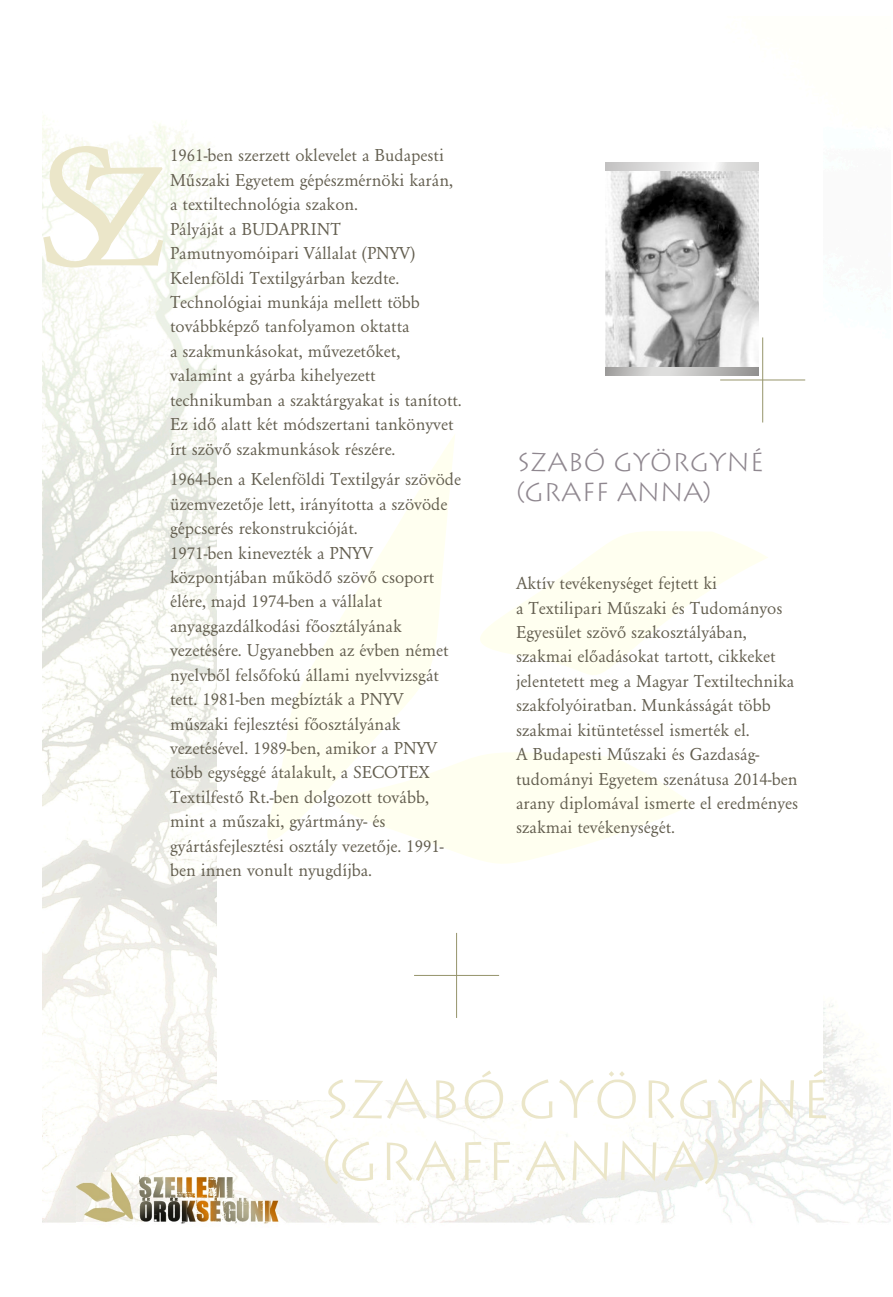
<style>
.page{position:relative;width:893px;height:1297px;background:#fff}
.page>*{position:absolute;margin:0;border:0;box-sizing:border-box;transform-origin:0 0}
.t1{font:176.85px "H Garamond Normal";color:#ebe6c9}
.t2{font:148.2px "H Garamond Normal";color:#ebe6c9}
.t3{font:300 53.55px/62.2px "H Lithograph";color:#ebe6c9}
.t4{font:300 25.8px/30px "H Lithograph";color:#8f878f}
.t5{font:18px/24.5px "H Garamond Normal";color:#635e4f}
</style>
<div class="page">
<img style="left:43px;top:116px;width:847px;height:1108px">
<div style="left:218px;top:104px;width:605px;height:995px;background:#fff"></div>
<svg style="left:480px;top:531px;width:288px;height:144px;fill:#fffff5"></svg>
<svg style="left:267px;top:435px;width:188px;height:405px"></svg>
<svg style="left:282px;top:748px;width:411px;height:116px;fill:#fffff0"></svg>
<hr style="left:456px;top:933px;width:1px;height:85px;background:#96946b">
<hr style="left:414px;top:975px;width:85px;height:1px;background:#96946b">
<hr style="left:762px;top:337px;width:1px;height:85px;background:#96946b">
<hr style="left:720px;top:380px;width:85px;height:1px;background:#96946b">
<img style="left:76px;top:1172px;width:202px;height:50px">
<svg style="left:605px;top:163px;width:153px;height:9px"></svg>
<svg style="left:605px;top:367px;width:153px;height:9px"></svg>
<img style="left:605px;top:172px;width:153px;height:195px">
<h1 class="t1" style="left:39px;top:139px;width:82px">S</h1>
<p class="t5" style="left:170px;top:145px;width:293px">1961-ben szerzett oklevelet a Budapesti Műszaki Egyetem gépészmérnöki karán, a textiltechnológia szakon.<br>Pályáját a BUDAPRINT Pamutnyomóipari Vállalat (PNYV)<br>Kelenföldi Textilgyárban kezdte.<br>Technológiai munkája mellett több továbbképző tanfolyamon oktatta<br>a szakmunkásokat, művezetőket, valamint a gyárba kihelyezett technikumban a szaktárgyakat is tanított.<br>Ez idő alatt két módszertani tankönyvet írt szövő szakmunkások részére.</p>
<p class="t5" style="left:170px;top:469px;width:292px">1964-ben a Kelenföldi Textilgyár szövöde üzemvezetője lett, irányította a szövöde gépcserés rekonstrukcióját.<br>1971-ben kinevezték a PNYV központjában működő szövő csoport</p>
<h2 class="t2" style="left:79px;top:160px;width:90px">Z</h2>
<h3 class="t4" style="left:517px;top:447px;width:249px">SZABÓ GYÖRGYNÉ (GRAFF ANNA)</h3>
<p class="t5" style="left:516px;top:572px;width:203px">Aktív tevékenységet fejtett ki</p>
<p class="t5" style="left:170px;top:591px;width:214px">élére, majd 1974-ben a vállalat</p>
<p class="t5" style="left:516px;top:597px;width:268px">a Textilipari Műszaki és Tudományos</p>
<p class="t5" style="left:170px;top:615px;width:233px">anyaggazdálkodási főosztályának</p>
<p class="t5" style="left:516px;top:621px;width:232px">Egyesület szövő szakosztályában,</p>
<p class="t5" style="left:170px;top:640px;width:280px">vezetésére. Ugyanebben az évben német</p>
<p class="t5" style="left:516px;top:646px;width:261px">szakmai előadásokat tartott, cikkeket</p>
<p class="t5" style="left:170px;top:664px;width:270px">nyelvből felsőfokú állami nyelvvizsgát</p>
<p class="t5" style="left:516px;top:670px;width:280px">jelentetett meg a Magyar Textiltechnika</p>
<p class="t5" style="left:170px;top:688px;width:235px">tett. 1981-ben megbízták a PNYV</p>
<p class="t5" style="left:516px;top:695px;width:256px">szakfolyóiratban. Munkásságát több</p>
<p class="t5" style="left:170px;top:713px;width:232px">műszaki fejlesztési főosztályának</p>
<p class="t5" style="left:516px;top:719px;width:235px">szakmai kitüntetéssel ismerték el.</p>
<p class="t5" style="left:170px;top:737px;width:268px">vezetésével. 1989-ben, amikor a PNYV</p>
<p class="t5" style="left:516px;top:743px;width:245px">A Budapesti Műszaki és Gazdaság-</p>
<p class="t5" style="left:170px;top:762px;width:261px">több egységgé átalakult, a SECOTEX</p>
<p class="t5" style="left:516px;top:768px;width:283px">tudományi Egyetem szenátusa 2014-ben</p>
<p class="t5" style="left:170px;top:786px;width:260px">Textilfestő Rt.-ben dolgozott tovább,</p>
<p class="t5" style="left:516px;top:792px;width:284px">arany diplomával ismerte el eredményes</p>
<p class="t5" style="left:170px;top:811px;width:217px">mint a műszaki, gyártmány- és</p>
<p class="t5" style="left:516px;top:817px;width:161px">szakmai tevékenységét.</p>
<p class="t5" style="left:170px;top:835px;width:275px">gyártásfejlesztési osztály vezetője. 1991- ben innen vonult nyugdíjba.</p>
<h3 class="t3" style="left:322px;top:1068px;width:510px">SZABÓ GYÖRGYNÉ (GRAFF ANNA)</h3>
</div>
